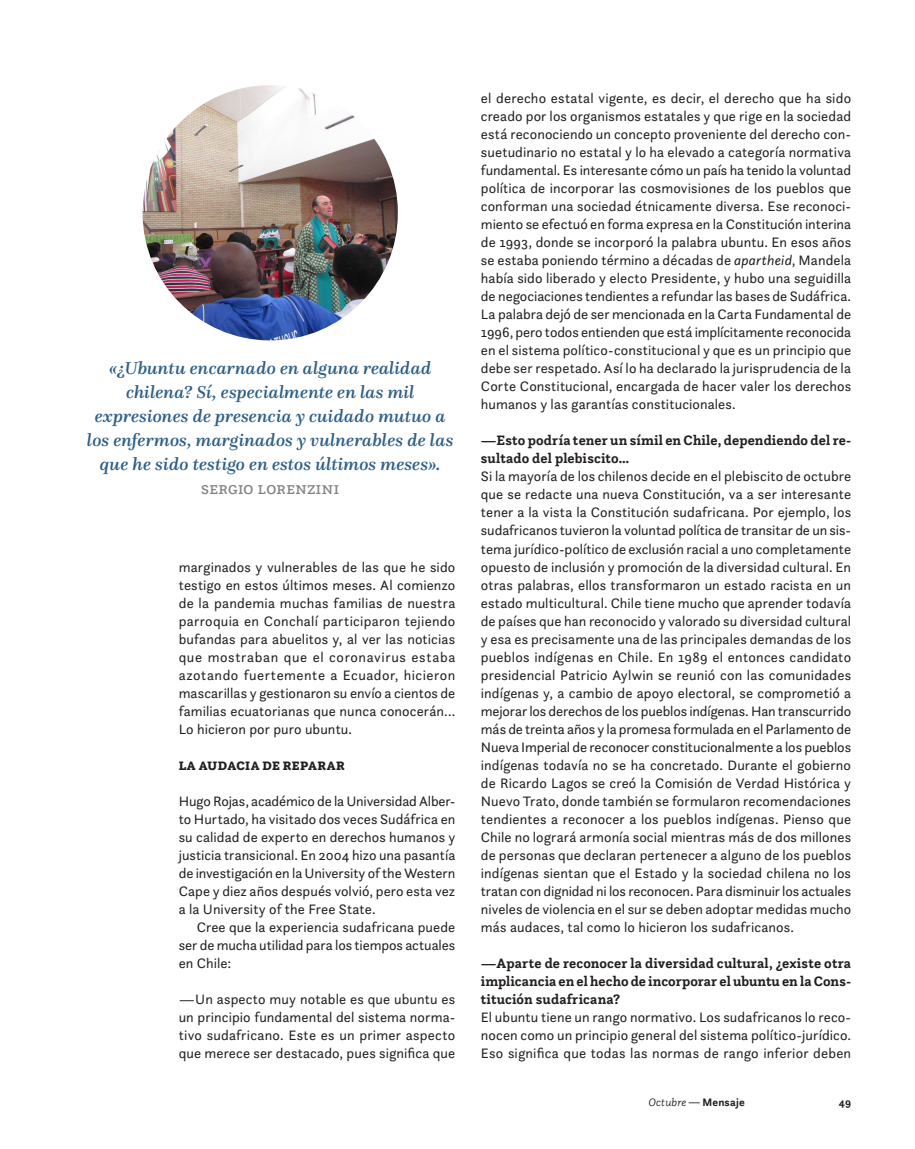
<style>
.page{position:relative;width:915px;height:1149px;background:#fff}
.page>*{position:absolute;margin:0;border:0;box-sizing:border-box;transform-origin:0 0}
.Frase_Destacada{font:italic 500 18px/24px "Questa";letter-spacing:.01em;color:#2f6087;text-align:center}
.Frase_Destacada_Entr{font:18px "Questa Slab";letter-spacing:-.005em;color:#808285}
.Primer_Parrafo{font:14.25px/18px "Questa Sans";letter-spacing:.01em;color:#231f20;text-align:justify}
.Pregunta_Entrevistas{font:700 14.25px/18px "Questa Slab";letter-spacing:.005em;color:#231f20}
.Texto{font:14.25px/18px "Questa Sans";letter-spacing:-.005em;color:#231f20;text-align:justify}
.Subtitulos{font:900 12.75px "Questa Slab";letter-spacing:.035em;color:#231f20}
.t1{font:italic 300 11.25px "Questa Slab";letter-spacing:.01em;color:#231f20}
.t2{font:700 11.25px "Questa Sans";color:#231f20}
.s1{font-style:italic}
.s2{font-family:"Adelle Sans";font-weight:400;font-style:normal}
.s3{font-family:"Questa Sans";font-weight:700;font-style:normal}
</style>
<div class="page">
<img style="left:142px;top:85px;width:256px;height:255px;border-radius:127px">
<p class="Frase_Destacada" style="left:87px;top:356px;width:368px">«¿Ubuntu encarnado en alguna realidad chilena? Sí, especialmente en las mil expresiones de presencia y cuidado mutuo a los enfermos, marginados y vulnerables de las que he sido testigo en estos últimos meses».</p>
<p class="Frase_Destacada_Entr" style="left:201px;top:476px;width:140px">sergio lorenzini</p>
<p class="Primer_Parrafo" style="left:179px;top:557px;width:278px">marginados y vulnerables de las que he sido testigo en estos últimos meses. Al comienzo de la pandemia muchas familias de nuestra parroquia en Conchalí participaron tejiendo bufandas para abuelitos y, al ver las noticias que mostraban que el coronavirus estaba azotando fuertemente a Ecuador, hicieron mascarillas y gestionaron su envío a cientos de familias ecuatorianas que nunca conocerán...<br>Lo hicieron por puro ubuntu.</p>
<p class="Subtitulos" style="left:179px;top:756px;width:167px">LA AUDACIA DE REPARAR</p>
<p class="Primer_Parrafo" style="left:179px;top:791px;width:278px">Hugo Rojas, académico de la Universidad Alber&shy;to Hurtado, ha visitado dos veces Sudáfrica en su calidad de experto en derechos humanos y justicia transicional. En 2004 hizo una pasantía de investigación en la University of the Western Cape y diez años después volvió, pero esta vez a la University of the Free State.</p>
<p class="Texto" style="left:179px;top:917px;width:278px;text-indent:18px">Cree que la experiencia sudafricana puede ser de mucha utilidad para los tiempos actuales en Chile:</p>
<p class="Primer_Parrafo" style="left:179px;top:989px;width:278px">—Un aspecto muy notable es que ubuntu es un principio fundamental del sistema norma&shy;tivo sudafricano. Este es un primer aspecto que merece ser destacado, pues significa que</p>
<p class="Primer_Parrafo" style="left:480px;top:89px;width:371px">el derecho estatal vigente, es decir, el derecho que ha sido creado por los organismos estatales y que rige en la sociedad está reconociendo un concepto proveniente del derecho con&shy;suetudinario no estatal y lo ha elevado a categoría normativa fundamental. Es interesante cómo un país ha tenido la voluntad política de incorporar las cosmovisiones de los pueblos que conforman una sociedad étnicamente diversa. Ese reconoci&shy;miento se efectuó en forma expresa en la Constitución interina de 1993, donde se incorporó la palabra ubuntu. En esos años se estaba poniendo término a décadas de <span class="s1">apartheid</span>, Mandela había sido liberado y electo Presidente, y hubo una seguidilla de negociaciones tendientes a refundar las bases de Sudáfrica.<br>La palabra dejó de ser mencionada en la Carta Fundamental de 1996, pero todos entienden que está implícitamente reconocida en el sistema político-constitucional y que es un principio que debe ser respetado. Así lo ha declarado la jurisprudencia de la Corte Constitucional, encargada de hacer valer los derechos humanos y las garantías constitucionales.</p>
<p class="Pregunta_Entrevistas" style="left:480px;top:431px;width:371px">—Esto podría tener un símil en Chile, dependiendo del re&shy;sultado del plebiscito…</p>
<p class="Primer_Parrafo" style="left:480px;top:467px;width:371px">Si la mayoría de los chilenos decide en el plebiscito de octubre que se redacte una nueva Constitución, va a ser interesante tener a la vista la Constitución sudafricana. Por ejemplo, los sudafricanos tuvieron la voluntad política de transitar de un sis&shy;tema jurídico-político de exclusión racial a uno completamente opuesto de inclusión y promoción de la diversidad cultural. En otras palabras, ellos transformaron un estado racista en un estado multicultural. Chile tiene mucho que aprender todavía de países que han reconocido y valorado su diversidad cultural y esa es precisamente una de las principales demandas de los pueblos indígenas en Chile. En 1989 el entonces candidato presidencial Patricio Aylwin se reunió con las comunidades indígenas y, a cambio de apoyo electoral, se comprometió a mejorar los derechos de los pueblos indígenas. Han transcurrido más de treinta años y la promesa formulada en el Parlamento de Nueva Imperial de reconocer constitucionalmente a los pueblos indígenas todavía no se ha concretado. Durante el gobierno de Ricardo Lagos se creó la Comisión de Verdad Histórica y Nuevo Trato, donde también se formularon recomendaciones tendientes a reconocer a los pueblos indígenas. Pienso que Chile no logrará armonía social mientras más de dos millones de personas que declaran pertenecer a alguno de los pueblos indígenas sientan que el Estado y la sociedad chilena no los tratan con dignidad ni los reconocen. Para disminuir los actuales niveles de violencia en el sur se deben adoptar medidas mucho más audaces, tal como lo hicieron los sudafricanos.</p>
<p class="Pregunta_Entrevistas" style="left:480px;top:953px;width:371px;text-align:justify">—Aparte de reconocer la diversidad cultural, ¿existe otra implicancia en el hecho de incorporar el ubuntu en la Cons&shy;titución sudafricana?</p>
<p class="Primer_Parrafo" style="left:480px;top:1007px;width:371px">El ubuntu tiene un rango normativo. Los sudafricanos lo reco&shy;nocen como un principio general del sistema político-jurídico.<br>Eso significa que todas las normas de rango inferior deben</p>
<p class="t1" style="left:648px;top:1095px;width:98px">Octubre <span class="s2">—</span> <span class="s3">Mensaje</span></p>
<p class="t2" style="left:838px;top:1095px;width:14px">49</p>
</div>
